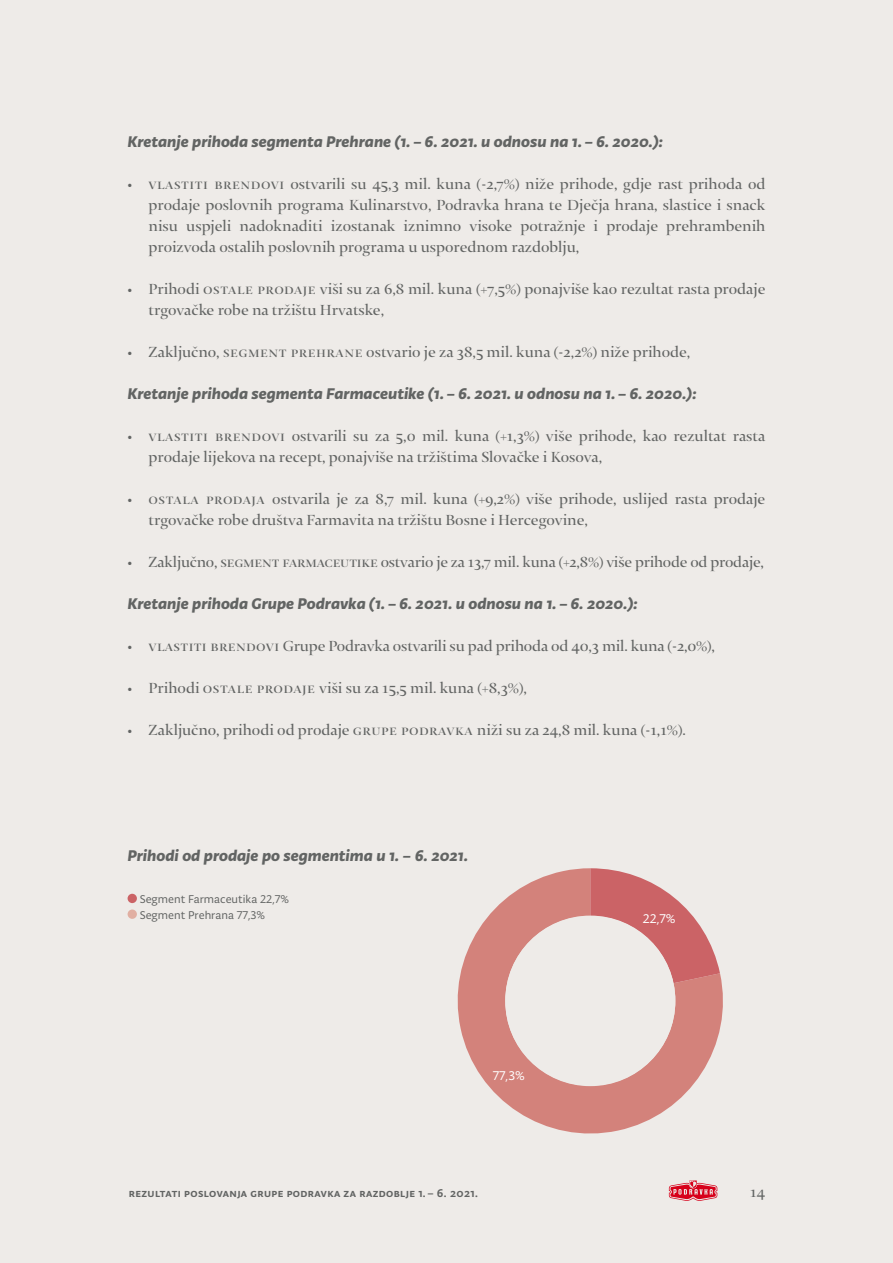
<style>
.page{position:relative;width:893px;height:1263px;background:#eeebe8}
.page>*{position:absolute;margin:0;border:0;box-sizing:border-box;transform-origin:0 0}
.t1{font:16.5px/21px "Thema";color:#626463}
.t2{font:16.5px "Typonine Sans Bld Ita";color:#626463}
.t3{font:16.5px "Thema";letter-spacing:.02em;color:#626463}
.t4{font:16.5px "Thema";letter-spacing:.03em;color:#626463}
.t5{font:13.5px "Typonine Sans";color:#fff}
.t6{font:500 12px "Typonine Sans";letter-spacing:.03em;color:#626463}
.t7{font:12px/15.8px "Typonine Sans";color:#626463}
</style>
<div class="page">
<svg style="left:669px;top:1180px;width:48px;height:21px"></svg>
<svg style="left:457px;top:868px;width:266px;height:266px;fill:#d3827b"></svg>
<svg style="left:590px;top:868px;width:130px;height:133px"></svg>
<div style="left:128px;top:894px;width:9px;height:9px;background:#cb6366;border-radius:50%"></div>
<div style="left:128px;top:909px;width:9px;height:10px;background:#e1afa2;border-radius:50%"></div>
<div style="left:505px;top:915px;width:170px;height:171px;background:#eeebe8;border-radius:50%"></div>
<p class="t2" style="left:128px;top:132px;width:537px">Kretanje prihoda segmenta Prehrane (1. – 6. 2021. u odnosu na 1. – 6. 2020.):</p>
<p class="t1" style="left:149px;top:175px;width:618px;text-align:justify;text-indent:-21px">• vlastiti brendovi ostvarili su 45,3 mil. kuna (-2,7%) niže prihode, gdje rast prihoda od prodaje poslovnih programa Kulinarstvo, Podravka hrana te Dječja hrana, slastice i snack nisu uspjeli nadoknaditi izostanak iznimno visoke potražnje i prodaje prehrambenih proizvoda ostalih poslovnih programa u usporednom razdoblju,</p>
<p class="t1" style="left:149px;top:280px;width:618px;text-indent:-21px">• Prihodi ostale prodaje viši su za 6,8 mil. kuna (+7,5%) ponajviše kao rezultat rasta prodaje trgovačke robe na tržištu Hrvatske,</p>
<p class="t4" style="left:128px;top:343px;width:564px">• Zaključno, segment prehrane ostvario je za 38,5 mil. kuna (-2,2%) niže prihode,</p>
<p class="t2" style="left:128px;top:384px;width:571px">Kretanje prihoda segmenta Farmaceutike (1. – 6. 2021. u odnosu na 1. – 6. 2020.):</p>
<p class="t1" style="left:149px;top:427px;width:618px;text-indent:-21px">• vlastiti brendovi ostvarili su za 5,0 mil. kuna (+1,3%) više prihode, kao rezultat rasta prodaje lijekova na recept, ponajviše na tržištima Slovačke i Kosova,</p>
<p class="t1" style="left:149px;top:490px;width:618px;text-indent:-21px">• ostala prodaja ostvarila je za 8,7 mil. kuna (+9,2%) više prihode, uslijed rasta prodaje trgovačke robe društva Farmavita na tržištu Bosne i Hercegovine,</p>
<p class="t1" style="left:128px;top:553px;width:638px">• Zaključno, segment farmaceutike ostvario je za 13,7 mil. kuna (+2,8%) više prihode od prodaje,</p>
<p class="t2" style="left:128px;top:594px;width:512px">Kretanje prihoda Grupe Podravka (1. – 6. 2021. u odnosu na 1. – 6. 2020.):</p>
<p class="t3" style="left:128px;top:637px;width:589px">• vlastiti brendovi Grupe Podravka ostvarili su pad prihoda od 40,3 mil. kuna (-2,0%),</p>
<p class="t3" style="left:128px;top:679px;width:401px">• Prihodi ostale prodaje viši su za 15,5 mil. kuna (+8,3%),</p>
<p class="t3" style="left:128px;top:721px;width:560px">• Zaključno, prihodi od prodaje grupe podravka niži su za 24,8 mil. kuna (-1,1%).</p>
<p class="t2" style="left:128px;top:846px;width:342px">Prihodi od prodaje po segmentima u 1. – 6. 2021.</p>
<p class="t7" style="left:140px;top:891px;width:151px">Segment Farmaceutika 22,7%<br>Segment Prehrana 77,3%</p>
<p class="t5" style="left:493px;top:1067px;width:34px">77,3%</p>
<p class="t5" style="left:643px;top:910px;width:34px">22,7%</p>
<p class="t6" style="left:129px;top:1186px;width:351px">rezultati poslovanja grupe podravka za razdoblje 1.– 6. 2021.</p>
<p class="t1" style="left:750px;top:1183px;width:17px">14</p>
</div>
